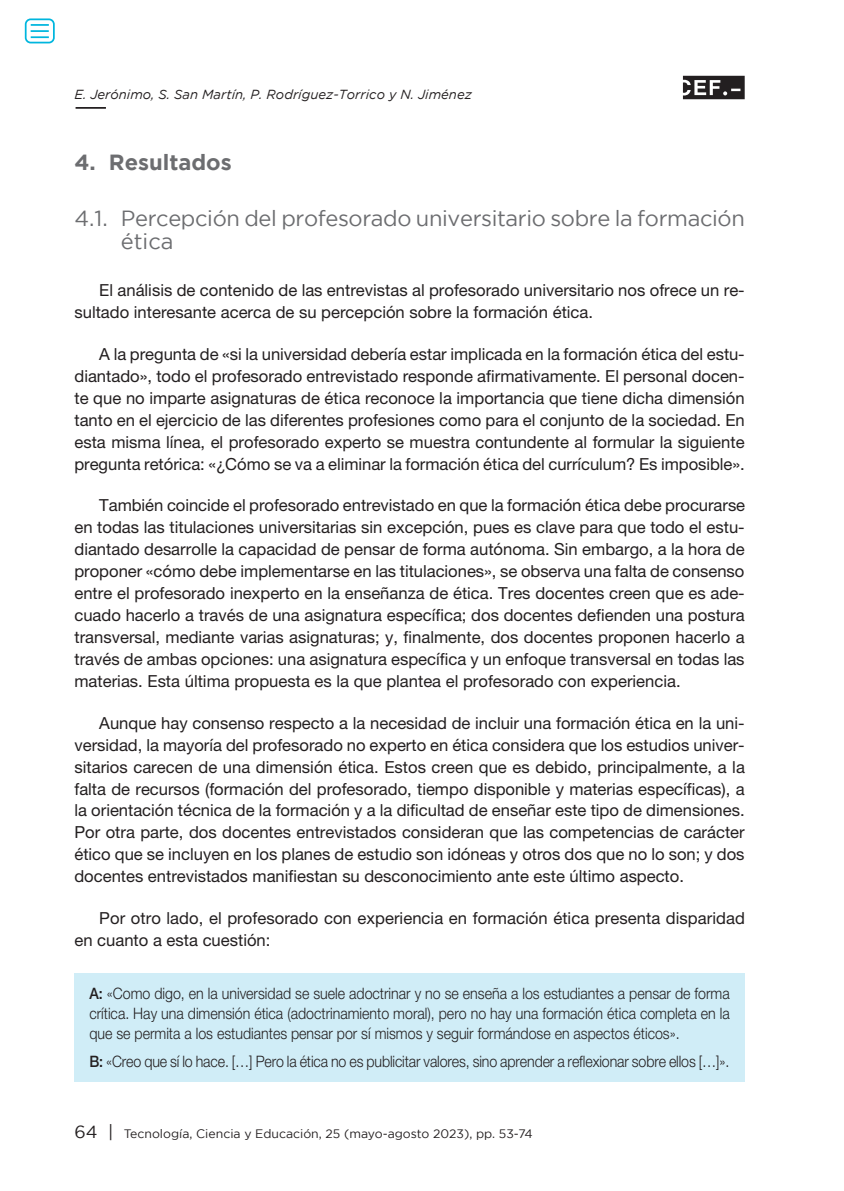
<style>
.page{position:relative;width:844px;height:1191px;background:#fff}
.page>*{position:absolute;margin:0;border:0;box-sizing:border-box;transform-origin:0 0}
.epígrafe_1_1_rtye{font:21.88px/23.6px "Gotham";letter-spacing:-.015em;color:#6c6d70}
.epígrafe_1__rtye{font:700 21.88px "Gotham";color:#6c6d70}
.texto_normal{font:16.62px/21.9px "Helvetica Neue LT Std";color:#231f20;text-align:justify}
.Tablas_y_gráficos{font:300 15.75px/20.1px "Helvetica Neue LT Std";letter-spacing:-.01em;color:#231f20;text-align:justify;scale:.9 1}
.t1{font:italic 13.12px "Gotham";color:#231f20}
.t2{font:12.25px "Gotham";color:#231f20}
.s1{font-weight:500}
.s2{font-size:17.5px}
</style>
<div class="page">
<svg style="left:682px;top:76px;width:62px;height:23px"></svg>
<hr style="left:76px;top:107px;width:30px;height:2px;background:#231f20">
<div style="left:74px;top:973px;width:670px;height:108px;background:#d0edf7"></div>
<div style="left:25px;top:18px;width:30px;height:25px;border:2px solid #00b6de;border-radius:5px"></div>
<svg style="left:31px;top:24px;width:18px;height:14px"></svg>
<p class="t1" style="left:74px;top:87px;width:399px">E. Jerónimo, S. San Martín, P. Rodríguez-Torrico y N. Jiménez</p>
<p class="epígrafe_1__rtye" style="left:74px;top:149px;width:159px">4. Resultados</p>
<p class="epígrafe_1_1_rtye" style="left:121px;top:206px;width:625px;text-indent:-46px">4.1. Percepción del profesorado universitario sobre la formación ética</p>
<p class="texto_normal" style="left:74px;top:279px;width:671px;text-indent:25px">El análisis de contenido de las entrevistas al profesorado universitario nos ofrece un re&shy;sultado interesante acerca de su percepción sobre la formación ética.</p>
<p class="texto_normal" style="left:74px;top:343px;width:671px;text-indent:25px">A la pregunta de «si la universidad debería estar implicada en la formación ética del estu&shy;diantado», todo el profesorado entrevistado responde afirmativamente. El personal docen&shy;te que no imparte asignaturas de ética reconoce la importancia que tiene dicha dimensión tanto en el ejercicio de las diferentes profesiones como para el conjunto de la sociedad. En esta misma línea, el profesorado experto se muestra contundente al formular la siguiente pregunta retórica: «¿Cómo se va a eliminar la formación ética del currículum? Es imposible».</p>
<p class="texto_normal" style="left:74px;top:494px;width:672px;text-indent:25px">También coincide el profesorado entrevistado en que la formación ética debe procurarse en todas las titulaciones universitarias sin excepción, pues es clave para que todo el estu&shy;diantado desarrolle la capacidad de pensar de forma autónoma. Sin embargo, a la hora de proponer «cómo debe implementarse en las titulaciones», se observa una falta de consenso entre el profesorado inexperto en la enseñanza de ética. Tres docentes creen que es ade&shy;cuado hacerlo a través de una asignatura específica; dos docentes defienden una postura transversal, mediante varias asignaturas; y, finalmente, dos docentes proponen hacerlo a través de ambas opciones: una asignatura específica y un enfoque transversal en todas las materias. Esta última propuesta es la que plantea el profesorado con experiencia.</p>
<p class="texto_normal" style="left:74px;top:711px;width:671px;text-indent:25px">Aunque hay consenso respecto a la necesidad de incluir una formación ética en la uni&shy;versidad, la mayoría del profesorado no experto en ética considera que los estudios univer&shy;sitarios carecen de una dimensión ética. Estos creen que es debido, principalmente, a la falta de recursos (formación del profesorado, tiempo disponible y materias específicas), a la orientación técnica de la formación y a la dificultad de enseñar este tipo de dimensiones.<br>Por otra parte, dos docentes entrevistados consideran que las competencias de carácter ético que se incluyen en los planes de estudio son idóneas y otros dos que no lo son; y dos docentes entrevistados manifiestan su desconocimiento ante este último aspecto.</p>
<p class="texto_normal" style="left:74px;top:907px;width:671px;text-indent:25px">Por otro lado, el profesorado con experiencia en formación ética presenta disparidad en cuanto a esta cuestión:</p>
<p class="Tablas_y_gráficos" style="left:89px;top:983px;width:713px"><span class="s1">A:</span> «Como digo, en la universidad se suele adoctrinar y no se enseña a los estudiantes a pensar de forma crítica. Hay una dimensión ética (adoctrinamiento moral), pero no hay una formación ética completa en la que se permita a los estudiantes pensar por sí mismos y seguir formándose en aspectos éticos».</p>
<p class="Tablas_y_gráficos" style="left:89px;top:1051px;width:712px"><span class="s1">B:</span> «Creo que sí lo hace. […] Pero la ética no es publicitar valores, sino aprender a reflexionar sobre ellos […]».</p>
<p class="t2" style="left:74px;top:1127px;width:460px"><span class="s2">64 |</span> Tecnología, Ciencia y Educación, 25 (mayo-agosto 2023), pp. 53-74</p>
</div>
